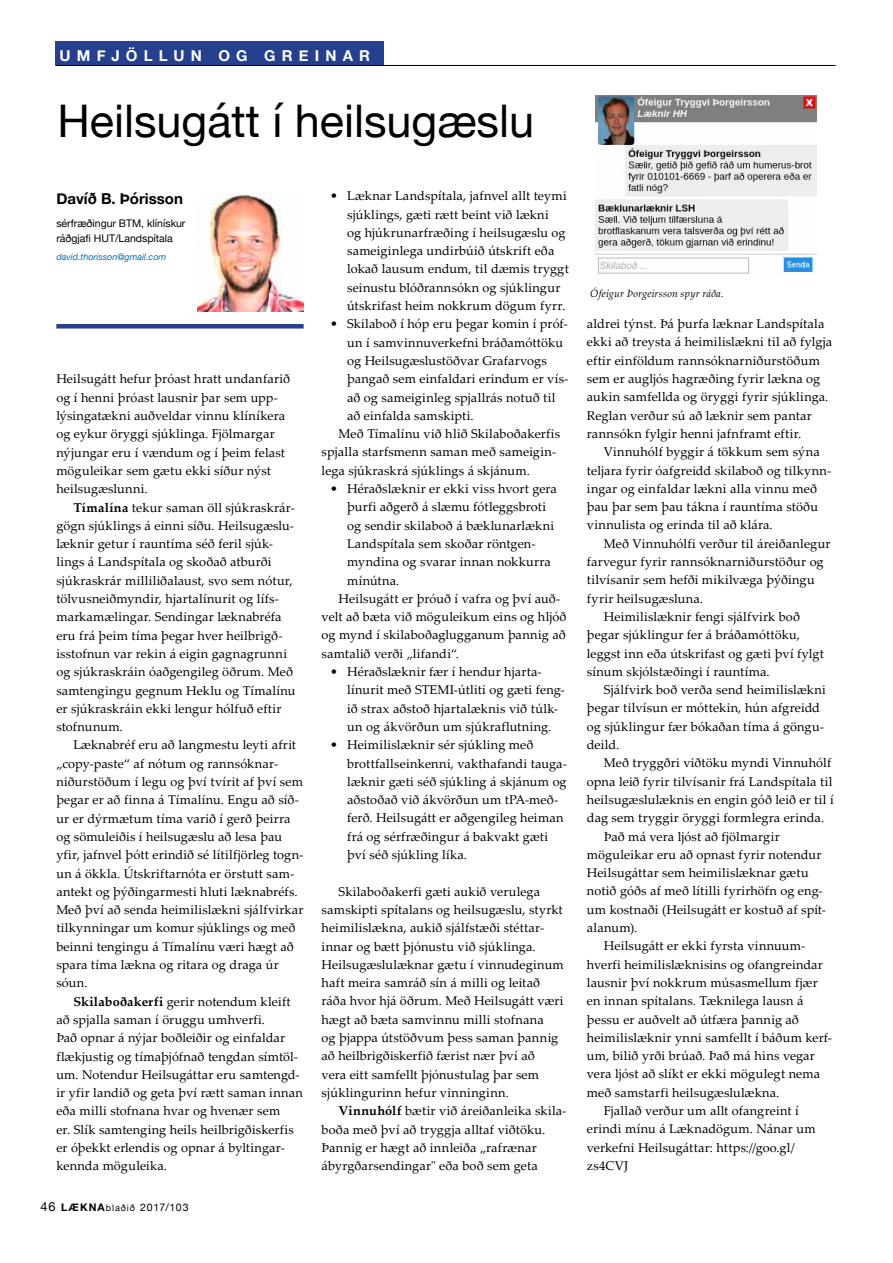
<style>
.page{position:relative;width:893px;height:1263px;background:#fff}
.page>*{position:absolute;margin:0;border:0;box-sizing:border-box;transform-origin:0 0}
.t1{font:45px "Helvetica Neue";color:#000}
.t2{font:700 15px "Helvetica Neue";letter-spacing:.41em;color:#fff}
.t3{font:700 15px "Helvetica Neue";color:#000}
.t4{font:12.75px/18.3px "Palatino Linotype";letter-spacing:.01em;color:#000}
.t5{font:10.5px/15px "Helvetica Neue";color:#000}
.t6{font:italic 10.5px "Palatino Linotype";letter-spacing:.015em;color:#000}
.t7{font:italic 9px "Helvetica Neue";color:#006eab}
.s1{font-weight:700}
.s2{font-size:12.75px}
.s3{font-size:9px}
</style>
<div class="page">
<div style="left:55px;top:42px;width:329px;height:23px;background:#25408f"></div>
<hr style="left:55px;top:65px;width:781px;height:1px;background:#000">
<div style="left:56px;top:324px;width:248px;height:5px;background:#25408f"></div>
<img style="left:198px;top:193px;width:106px;height:119px">
<img style="left:595px;top:96px;width:221px;height:178px">
<p class="t2" style="left:60px;top:43px;width:312px">UMFJÖLLUN OG GREINAR</p>
<h1 class="t1" style="left:57px;top:89px;width:478px">Heilsugátt í heilsugæslu</h1>
<p class="t3" style="left:56px;top:187px;width:128px">Davíð B. Þórisson</p>
<p class="t5" style="left:56px;top:217px;width:131px">sérfræðingur BTM, klínískur ráðgjafi HUT/Landspítala</p>
<p class="t7" style="left:56px;top:251px;width:111px">david.thorisson@gmail.com</p>
<p class="t4" style="left:56px;top:369px;width:235px">Heilsugátt hefur þróast hratt undanfarið og í henni þróast lausnir þar sem upp&shy;lýsingatækni auðveldar vinnu klíníkera og eykur öryggi sjúklinga. Fjölmargar nýjungar eru í vændum og í þeim felast möguleikar sem gætu ekki síður nýst heilsugæslunni.</p>
<p class="t4" style="left:56px;top:497px;width:241px;text-indent:17px"><span class="s1">Tímalína</span> tekur saman öll sjúkraskrár&shy;gögn sjúklings á einni síðu. Heilsugæslu&shy;læknir getur í rauntíma séð feril sjúk&shy;lings á Landspítala og skoðað atburði sjúkraskrár milliliðalaust, svo sem nótur, tölvusneiðmyndir, hjartalínurit og lífs&shy;markamælingar. Sendingar læknabréfa eru frá þeim tíma þegar hver heilbrigð&shy;isstofnun var rekin á eigin gagnagrunni og sjúkraskráin óaðgengileg öðrum. Með samtengingu gegnum Heklu og Tímalínu er sjúkraskráin ekki lengur hólfuð eftir stofnunum.</p>
<p class="t4" style="left:56px;top:735px;width:249px;text-indent:17px">Læknabréf eru að langmestu leyti afrit „copy-paste“ af nótum og rannsóknar&shy;niðurstöðum í legu og því tvírit af því sem þegar er að finna á Tímalínu. Engu að síð&shy;ur er dýrmætum tíma varið í gerð þeirra og sömuleiðis í heilsugæslu að lesa þau yfir, jafnvel þótt erindið sé lítilfjörleg togn&shy;un á ökkla. Útskriftarnóta er örstutt sam&shy;antekt og þýðingarmesti hluti læknabréfs.<br>Með því að senda heimilislækni sjálfvirkar tilkynningar um komur sjúklings og með beinni tengingu á Tímalínu væri hægt að spara tíma lækna og ritara og draga úr sóun.</p>
<p class="t4" style="left:56px;top:991px;width:248px;text-indent:17px"><span class="s1">Skilaboðakerfi</span> gerir notendum kleift að spjalla saman í öruggu umhverfi.<br>Það opnar á nýjar boðleiðir og einfaldar flækjustig og tímaþjófnað tengdan símtöl&shy;um. Notendur Heilsugáttar eru samtengd&shy;ir yfir landið og geta því rætt saman innan eða milli stofnana hvar og hvenær sem<br>er. Slík samtenging heils heilbrigðiskerfis er óþekkt erlendis og opnar á byltingar&shy;kennda möguleika.</p>
<p class="t5" style="left:40px;top:1201px;width:150px"><span class="s2">46</span> <span class="s1">LÆKNA</span><span class="s3">blaðið</span> 2017/103</p>
<p class="t4" style="left:347px;top:186px;width:223px;text-indent:-17px">• Læknar Landspítala, jafnvel allt teymi sjúklings, gæti rætt beint við lækni<br>og hjúkrunarfræðing í heilsugæslu og sameiginlega undirbúið útskrift eða lokað lausum endum, til dæmis tryggt seinustu blóðrannsókn og sjúklingur útskrifast heim nokkrum dögum fyrr.</p>
<p class="t4" style="left:330px;top:314px;width:239px">• Skilaboð í hóp eru þegar komin í próf-</p>
<p class="t4" style="left:347px;top:333px;width:217px">un í samvinnuverkefni bráðamóttöku</p>
<p class="t4" style="left:347px;top:351px;width:201px">og Heilsugæslustöðvar Grafarvogs</p>
<p class="t4" style="left:347px;top:369px;width:223px">þangað sem einfaldari erindum er vís-</p>
<p class="t4" style="left:347px;top:388px;width:210px">að og sameiginleg spjallrás notuð til</p>
<p class="t4" style="left:347px;top:406px;width:128px">að einfalda samskipti.</p>
<p class="t4" style="left:339px;top:424px;width:223px">Með Tímalínu við hlið Skilaboðakerfis</p>
<p class="t4" style="left:322px;top:442px;width:236px">spjalla starfsmenn saman með sameigin-</p>
<p class="t4" style="left:322px;top:461px;width:210px">lega sjúkraskrá sjúklings á skjánum.</p>
<p class="t4" style="left:330px;top:479px;width:228px">• Héraðslæknir er ekki viss hvort gera</p>
<p class="t4" style="left:347px;top:497px;width:201px">þurfi aðgerð á slæmu fótleggsbroti</p>
<p class="t4" style="left:347px;top:516px;width:209px">og sendir skilaboð á bæklunarlækni</p>
<p class="t4" style="left:347px;top:534px;width:190px">Landspítala sem skoðar röntgen-</p>
<p class="t4" style="left:347px;top:552px;width:205px">myndina og svarar innan nokkurra</p>
<p class="t4" style="left:347px;top:570px;width:54px">mínútna.</p>
<p class="t4" style="left:339px;top:589px;width:223px">Heilsugátt er þróuð í vafra og því auð-</p>
<p class="t4" style="left:322px;top:607px;width:246px">velt að bæta við möguleikum eins og hljóð</p>
<p class="t4" style="left:322px;top:625px;width:245px">og mynd í skilaboðaglugganum þannig að</p>
<p class="t4" style="left:322px;top:644px;width:139px">samtalið verði „lifandi“.</p>
<p class="t4" style="left:347px;top:662px;width:219px;text-indent:-17px">• Héraðslæknir fær í hendur hjarta&shy;línurit með STEMI-útliti og gæti feng&shy;ið strax aðstoð hjartalæknis við túlk&shy;un og ákvörðun um sjúkraflutning.</p>
<p class="t4" style="left:347px;top:735px;width:221px;text-indent:-17px">• Heimilislæknir sér sjúkling með brottfallseinkenni, vakthafandi tauga&shy;læknir gæti séð sjúkling á skjánum og aðstoðað við ákvörðun um tPA-með&shy;ferð. Heilsugátt er aðgengileg heiman frá og sérfræðingur á bakvakt gæti því séð sjúkling líka.</p>
<p class="t4" style="left:322px;top:882px;width:244px;text-indent:17px">Skilaboðakerfi gæti aukið verulega samskipti spítalans og heilsugæslu, styrkt heimilislækna, aukið sjálfstæði stéttar&shy;innar og bætt þjónustu við sjúklinga.<br>Heilsugæslulæknar gætu í vinnudeginum haft meira samráð sín á milli og leitað ráða hvor hjá öðrum. Með Heilsugátt væri hægt að bæta samvinnu milli stofnana<br>og þjappa útstöðvum þess saman þannig að heilbrigðiskerfið færist nær því að<br>vera eitt samfellt þjónustulag þar sem sjúklingurinn hefur vinninginn.</p>
<p class="t4" style="left:322px;top:1101px;width:246px;text-indent:17px"><span class="s1">Vinnuhólf</span> bætir við áreiðanleika skila&shy;boða með því að tryggja alltaf viðtöku.<br>Þannig er hægt að innleiða „rafrænar ábyrgðarsendingar" eða boð sem geta</p>
<p class="t6" style="left:590px;top:286px;width:135px">Ófeigur Þorgeirsson spyr ráða.</p>
<p class="t4" style="left:587px;top:314px;width:247px">aldrei týnst. Þá þurfa læknar Landspítala ekki að treysta á heimilislækni til að fylgja eftir einföldum rannsóknarniðurstöðum sem er augljós hagræðing fyrir lækna og aukin samfellda og öryggi fyrir sjúklinga.<br>Reglan verður sú að læknir sem pantar rannsókn fylgir henni jafnframt eftir.</p>
<p class="t4" style="left:587px;top:442px;width:246px;text-indent:17px">Vinnuhólf byggir á tökkum sem sýna teljara fyrir óafgreidd skilaboð og tilkynn&shy;ingar og einfaldar lækni alla vinnu með þau þar sem þau tákna í rauntíma stöðu vinnulista og erinda til að klára.</p>
<p class="t4" style="left:604px;top:534px;width:228px">Með Vinnuhólfi verður til áreiðanlegur</p>
<p class="t4" style="left:587px;top:552px;width:238px">farvegur fyrir rannsóknarniðurstöður og</p>
<p class="t4" style="left:587px;top:570px;width:229px">tilvísanir sem hefði mikilvæga þýðingu</p>
<p class="t4" style="left:587px;top:589px;width:117px">fyrir heilsugæsluna.</p>
<p class="t4" style="left:604px;top:607px;width:198px">Heimilislæknir fengi sjálfvirk boð</p>
<p class="t4" style="left:587px;top:625px;width:214px">þegar sjúklingur fer á bráðamóttöku,</p>
<p class="t4" style="left:587px;top:643px;width:239px">leggst inn eða útskrifast og gæti því fylgt</p>
<p class="t4" style="left:587px;top:662px;width:184px">sínum skjólstæðingi í rauntíma.</p>
<p class="t4" style="left:604px;top:680px;width:224px">Sjálfvirk boð verða send heimilislækni</p>
<p class="t4" style="left:587px;top:698px;width:235px">þegar tilvísun er móttekin, hún afgreidd</p>
<p class="t4" style="left:587px;top:717px;width:238px">og sjúklingur fær bókaðan tíma á göngu-</p>
<p class="t4" style="left:587px;top:735px;width:34px">deild.</p>
<p class="t4" style="left:604px;top:753px;width:229px">Með tryggðri viðtöku myndi Vinnuhólf</p>
<p class="t4" style="left:587px;top:772px;width:247px">opna leið fyrir tilvísanir frá Landspítala til</p>
<p class="t4" style="left:587px;top:790px;width:248px">heilsugæslulæknis en engin góð leið er til í</p>
<p class="t4" style="left:587px;top:808px;width:239px">dag sem tryggir öryggi formlegra erinda.</p>
<p class="t4" style="left:604px;top:826px;width:177px">Það má vera ljóst að fjölmargir</p>
<p class="t4" style="left:587px;top:845px;width:236px">möguleikar eru að opnast fyrir notendur</p>
<p class="t4" style="left:587px;top:863px;width:223px">Heilsugáttar sem heimilislæknar gætu</p>
<p class="t4" style="left:587px;top:881px;width:237px">notið góðs af með lítilli fyrirhöfn og eng-</p>
<p class="t4" style="left:587px;top:900px;width:241px">um kostnaði (Heilsugátt er kostuð af spít-</p>
<p class="t4" style="left:587px;top:918px;width:52px">alanum).</p>
<p class="t4" style="left:604px;top:936px;width:203px">Heilsugátt er ekki fyrsta vinnuum-</p>
<p class="t4" style="left:587px;top:955px;width:238px">hverfi heimilislæknisins og ofangreindar</p>
<p class="t4" style="left:587px;top:973px;width:232px">lausnir því nokkrum músasmellum fjær</p>
<p class="t4" style="left:587px;top:991px;width:218px">en innan spítalans. Tæknilega lausn á</p>
<p class="t4" style="left:587px;top:1009px;width:213px">þessu er auðvelt að útfæra þannig að</p>
<p class="t4" style="left:587px;top:1028px;width:247px">heimilislæknir ynni samfellt í báðum kerf-</p>
<p class="t4" style="left:587px;top:1046px;width:230px">um, bilið yrði brúað. Það má hins vegar</p>
<p class="t4" style="left:587px;top:1064px;width:235px">vera ljóst að slíkt er ekki mögulegt nema</p>
<p class="t4" style="left:587px;top:1083px;width:194px">með samstarfi heilsugæslulækna.</p>
<p class="t4" style="left:604px;top:1101px;width:196px">Fjallað verður um allt ofangreint í</p>
<p class="t4" style="left:587px;top:1119px;width:230px">erindi mínu á Læknadögum. Nánar um</p>
<p class="t4" style="left:587px;top:1137px;width:209px">verkefni Heilsugáttar: https://goo.gl/</p>
<p class="t4" style="left:587px;top:1156px;width:43px">zs4CVJ</p>
</div>
